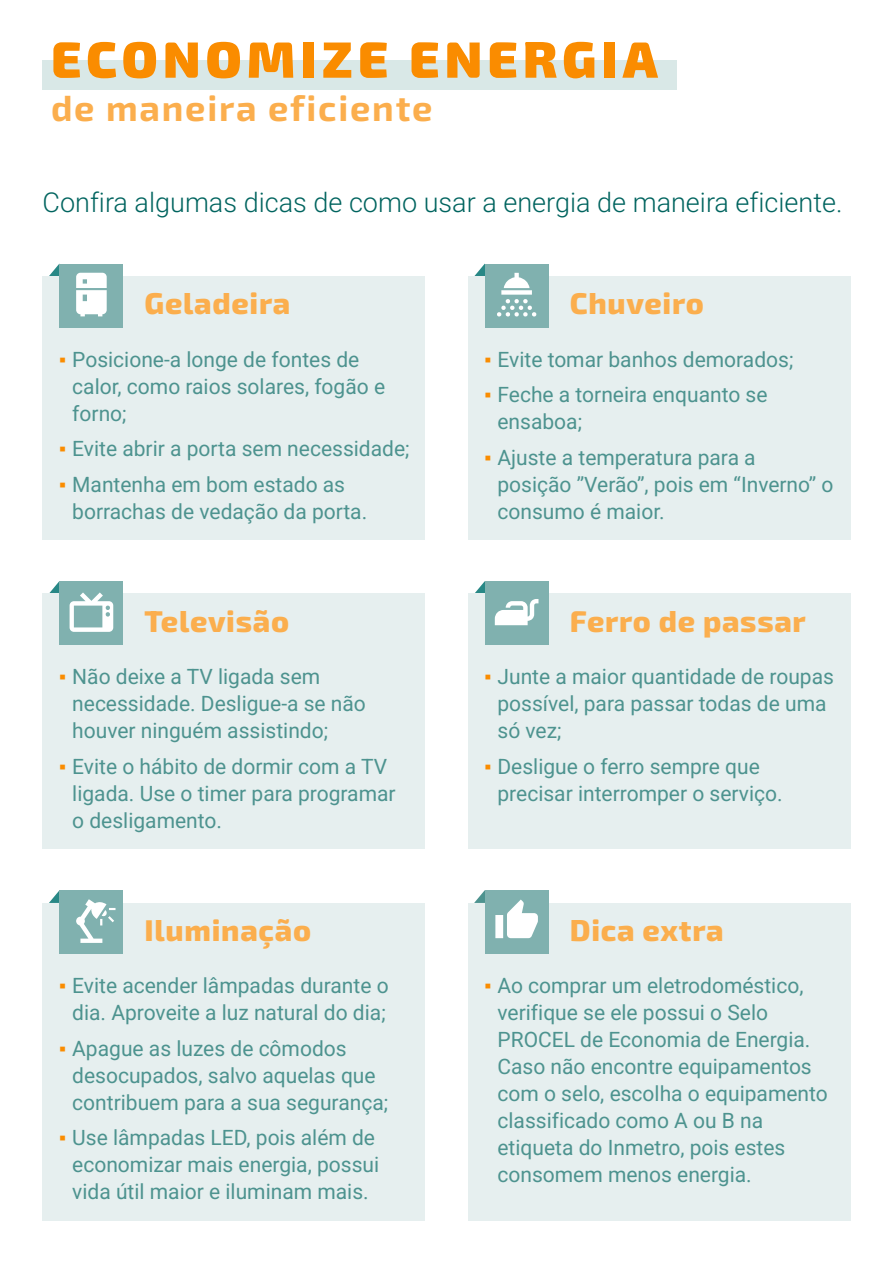
<style>
.page{position:relative;width:893px;height:1263px;background:#fff}
.page>*{position:absolute;margin:0;border:0;box-sizing:border-box;transform-origin:0 0}
.t1{font:900 51px "Exo 2";letter-spacing:.1em;color:#fa8c00}
.t2{font:700 36px "Exo 2";letter-spacing:.05em;color:#fbae4d}
.t3{font:800 30px "Exo 2";letter-spacing:.025em;color:#fbae4d}
.t4{font:27px "Roboto";color:#00645f}
.t5{font:21px/27px "Roboto";color:#4d938f}
.s1{font-family:"Arial";font-weight:700;font-size:18px;color:#fa8c00}
</style>
<div class="page">
<div style="left:43px;top:61px;width:634px;height:29px;background:#d9e8e7"></div>
<svg style="left:49px;top:264px;width:11px;height:12px"></svg>
<div style="left:43px;top:276px;width:382px;height:264px;background:#e6efef"></div>
<div style="left:60px;top:264px;width:63px;height:63px;background:#80b1af"></div>
<svg style="left:76px;top:273px;width:31px;height:43px"></svg>
<div style="left:43px;top:594px;width:382px;height:255px;background:#e6efef"></div>
<div style="left:60px;top:581px;width:63px;height:64px;background:#80b1af"></div>
<svg style="left:49px;top:581px;width:64px;height:51px"></svg>
<div style="left:468px;top:276px;width:382px;height:264px;background:#e6efef"></div>
<div style="left:485px;top:264px;width:64px;height:63px;background:#80b1af"></div>
<svg style="left:474px;top:264px;width:62px;height:52px"></svg>
<svg style="left:49px;top:890px;width:11px;height:13px"></svg>
<div style="left:43px;top:903px;width:382px;height:317px;background:#e6efef"></div>
<div style="left:60px;top:890px;width:63px;height:64px;background:#80b1af"></div>
<svg style="left:76px;top:899px;width:40px;height:44px"></svg>
<div style="left:468px;top:594px;width:382px;height:255px;background:#e6efef"></div>
<div style="left:485px;top:581px;width:64px;height:64px;background:#80b1af"></div>
<svg style="left:474px;top:581px;width:64px;height:44px"></svg>
<div style="left:468px;top:903px;width:382px;height:317px;background:#e6efef"></div>
<div style="left:485px;top:890px;width:64px;height:64px;background:#80b1af"></div>
<svg style="left:474px;top:890px;width:64px;height:48px"></svg>
<h1 class="t1" style="left:51px;top:24px;width:608px">ECONOMIZE ENERGIA</h1>
<h2 class="t2" style="left:51px;top:83px;width:383px">de maneira eficiente</h2>
<p class="t4" style="left:43px;top:183px;width:801px">Confira algumas dicas de como usar a energia de maneira eficiente.</p>
<h3 class="t3" style="left:145px;top:283px;width:147px">Geladeira</h3>
<p class="t5" style="left:72px;top:345px;width:314px;text-indent:-13px"><span class="s1">▪</span> Posicione-a longe de fontes de calor, como raios solares, fogão e forno;</p>
<p class="t5" style="left:60px;top:434px;width:352px"><span class="s1">▪</span> Evite abrir a porta sem necessidade;</p>
<p class="t5" style="left:72px;top:470px;width:296px;text-indent:-13px"><span class="s1">▪</span> Mantenha em bom estado as borrachas de vedação da porta.</p>
<h3 class="t3" style="left:145px;top:600px;width:146px">Televisão</h3>
<p class="t5" style="left:72px;top:662px;width:295px;text-indent:-13px"><span class="s1">▪</span> Não deixe a TV ligada sem necessidade. Desligue-a se não houver ninguém assistindo;</p>
<p class="t5" style="left:72px;top:752px;width:325px;text-indent:-13px"><span class="s1">▪</span> Evite o hábito de dormir com a TV ligada. Use o timer para programar o desligamento.</p>
<h3 class="t3" style="left:145px;top:909px;width:168px">Iluminação</h3>
<p class="t5" style="left:60px;top:971px;width:331px;text-align:center"><span class="s1">▪</span> Evite acender lâmpadas durante o dia. Aproveite a luz natural do dia;</p>
<p class="t5" style="left:72px;top:1034px;width:317px;text-indent:-13px"><span class="s1">▪</span> Apague as luzes de cômodos desocupados, salvo aquelas que contribuem para a sua segurança;</p>
<p class="t5" style="left:72px;top:1123px;width:308px;text-indent:-13px"><span class="s1">▪</span> Use lâmpadas LED, pois além de economizar mais energia, possui vida útil maior e iluminam mais.</p>
<h3 class="t3" style="left:570px;top:283px;width:136px">Chuveiro</h3>
<p class="t5" style="left:485px;top:345px;width:310px"><span class="s1">▪</span> Evite tomar banhos demorados;</p>
<p class="t5" style="left:497px;top:380px;width:272px;text-indent:-13px"><span class="s1">▪</span> Feche a torneira enquanto se ensaboa;</p>
<p class="t5" style="left:497px;top:443px;width:337px;text-indent:-13px"><span class="s1">▪</span> Ajuste a temperatura para a posição ”Verão”, pois em “Inverno” o consumo é maior.</p>
<h3 class="t3" style="left:570px;top:600px;width:237px">Ferro de passar</h3>
<p class="t5" style="left:497px;top:662px;width:338px;text-indent:-13px"><span class="s1">▪</span> Junte a maior quantidade de roupas possível, para passar todas de uma só vez;</p>
<p class="t5" style="left:497px;top:752px;width:287px;text-indent:-13px"><span class="s1">▪</span> Desligue o ferro sempre que precisar interromper o serviço.</p>
<h3 class="t3" style="left:570px;top:909px;width:155px">Dica extra</h3>
<p class="t5" style="left:497px;top:971px;width:332px;text-indent:-13px"><span class="s1">▪</span> Ao comprar um eletrodoméstico, verifique se ele possui o Selo<br>PROCEL de Economia de Energia.<br>Caso não encontre equipamentos com o selo, escolha o equipamento classificado como A ou B na etiqueta do Inmetro, pois estes consomem menos energia.</p>
</div>
